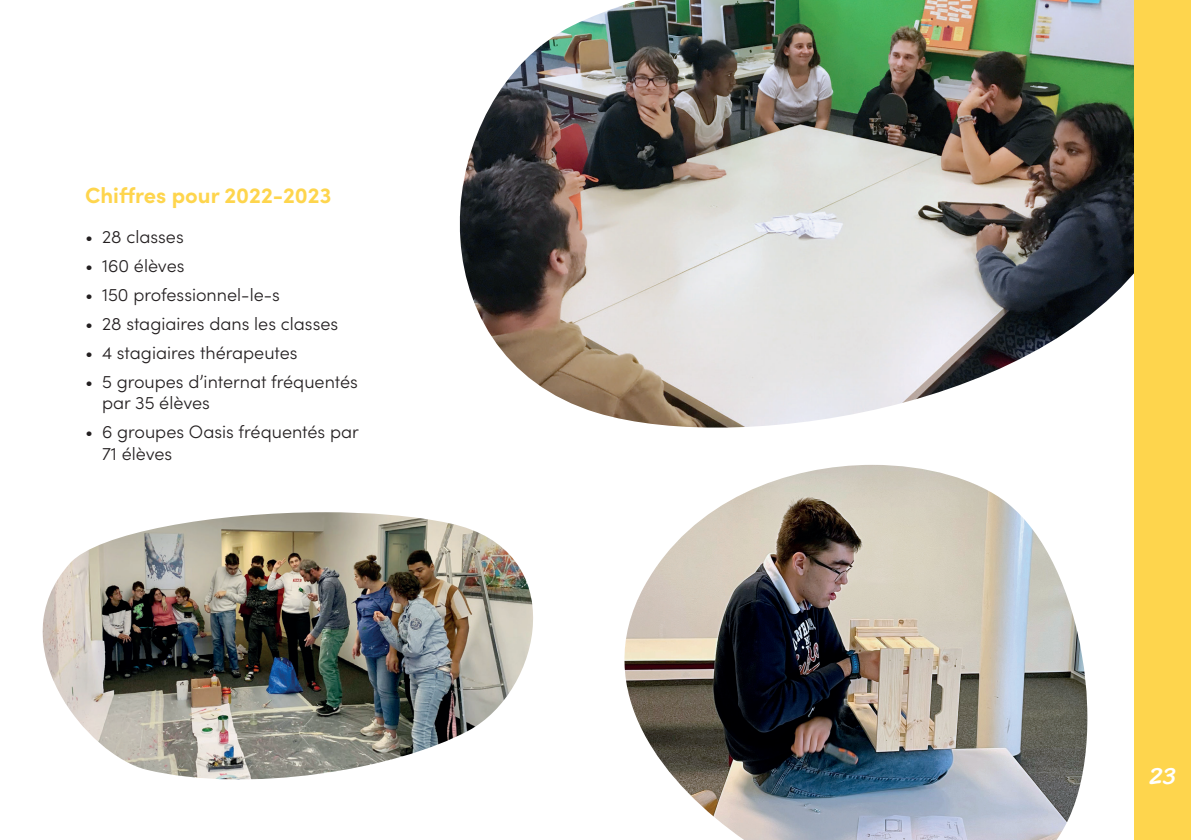
<style>
.page{position:relative;width:1191px;height:840px;background:#fff}
.page>*{position:absolute;margin:0;border:0;box-sizing:border-box;transform-origin:0 0}
.t1{font:24px "Sriracha";color:#fff}
.t2{font:700 22px "Sofia Pro";color:#fed54d}
.t3{font:300 18px/21.6px "Sofia Pro";color:#231f20}
</style>
<div class="page">
<img style="left:459px;top:0;width:675px;height:428px">
<img style="left:42px;top:512px;width:491px;height:268px">
<img style="left:624px;top:465px;width:464px;height:374px">
<div style="left:1134px;top:0;width:57px;height:839px;background:#fed54d"></div>
<p class="t2" style="left:85px;top:178px;width:248px">Chiffres pour 2022-2023</p>
<p class="t3" style="left:85px;top:224px;width:100px">• 28 classes</p>
<p class="t3" style="left:85px;top:253px;width:101px">• 160 élèves</p>
<p class="t3" style="left:85px;top:282px;width:196px">• 150 professionnel-le-s</p>
<p class="t3" style="left:85px;top:311px;width:255px">• 28 stagiaires dans les classes</p>
<p class="t3" style="left:85px;top:340px;width:214px">• 4 stagiaires thérapeutes</p>
<p class="t3" style="left:102px;top:369px;width:257px;text-indent:-17px">• 5 groupes d’internat fréquentés par 35 élèves</p>
<p class="t3" style="left:102px;top:420px;width:258px;text-indent:-17px">• 6 groupes Oasis fréquentés par<br>71 élèves</p>
<h1 class="t1" style="left:1149px;top:761px;width:29px">23</h1>
</div>
